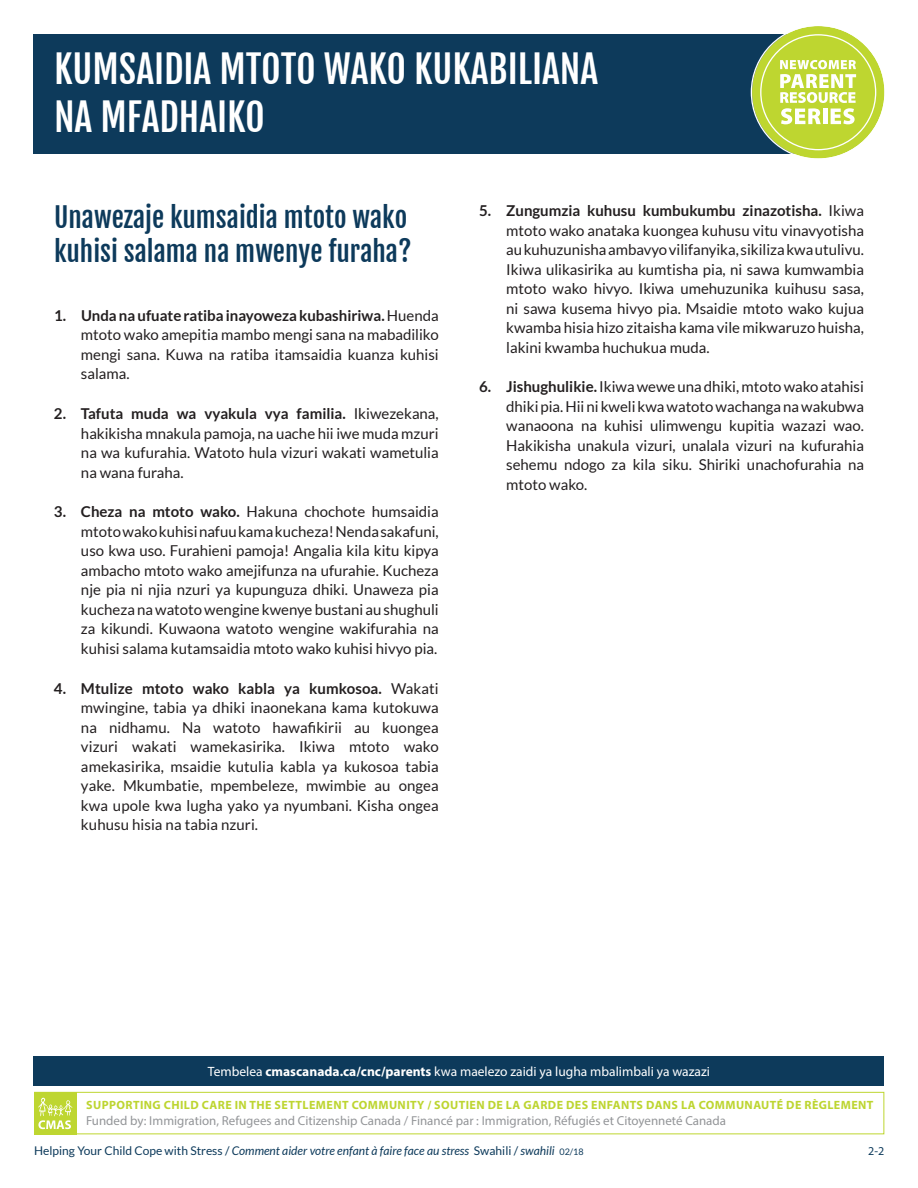
<style>
.page{position:relative;width:918px;height:1188px;background:#fff}
.page>*{position:absolute;margin:0;border:0;box-sizing:border-box;transform-origin:0 0}
.t1{font:37.5px/48px "Fjalla One";color:#fff}
.t2{font:27px/34.5px "Fjalla One";color:#0d3a5b}
.t3{font:15px/19.5px "Lato";color:#231f20;text-align:justify}
.t4{font:13.5px "Myriad Pro";color:#fff}
.t5{font:12.9px "Myriad Pro";color:#939598}
.t6{font:700 12px "Myriad Pro";letter-spacing:.035em;color:#bdd530}
.t7{font:italic 12px "Lato";color:#0d3a5b}
.t8{font:12px "Myriad Pro";color:#0d3a5b}
.s1{font-weight:700}
.s2{font-style:normal}
.s3{font-style:normal;font-size:9px}
</style>
<div class="page">
<div style="left:34px;top:1056px;width:850px;height:30px;background:#0d3a5b"></div>
<div style="left:34px;top:1092px;width:850px;height:42px;border:1px solid #bed630"></div>
<div style="left:34px;top:1092px;width:42px;height:42px;background:#bed631"></div>
<svg style="left:38px;top:1097px;width:35px;height:32px"></svg>
<div style="left:34px;top:34px;width:788px;height:119px;background:#0d3a5b"></div>
<svg style="left:751px;top:26px;width:134px;height:133px"></svg>
<h1 class="t1" style="left:54px;top:45px;width:546px">KUMSAIDIA MTOTO WAKO KUKABILIANA<br>NA MFADHAIKO</h1>
<h2 class="t2" style="left:54px;top:200px;width:359px">Unawezaje kumsaidia mtoto wako kuhisi salama na mwenye furaha?</h2>
<p class="t3" style="left:81px;top:306px;width:359px;text-indent:-27px"><span class="s1">1. Unda na ufuate ratiba inayoweza kubashiriwa.</span> Huenda mtoto wako amepitia mambo mengi sana na mabadiliko mengi sana. Kuwa na ratiba itamsaidia kuanza kuhisi salama.</p>
<p class="t3" style="left:81px;top:404px;width:359px;text-indent:-27px"><span class="s1">2. Tafuta muda wa vyakula vya familia.</span> Ikiwezekana, hakikisha mnakula pamoja, na uache hii iwe muda mzuri na wa kufurahia. Watoto hula vizuri wakati wametulia na wana furaha.</p>
<p class="t3" style="left:81px;top:502px;width:359px;text-indent:-27px"><span class="s1">3. Cheza na mtoto wako.</span> Hakuna chochote humsaidia mtoto wako kuhisi nafuu kama kucheza! Nenda sakafuni, uso kwa uso. Furahieni pamoja! Angalia kila kitu kipya ambacho mtoto wako amejifunza na ufurahie. Kucheza nje pia ni njia nzuri ya kupunguza dhiki. Unaweza pia kucheza na watoto wengine kwenye bustani au shughuli za kikundi. Kuwaona watoto wengine wakifurahia na kuhisi salama kutamsaidia mtoto wako kuhisi hivyo pia.</p>
<p class="t3" style="left:81px;top:678px;width:359px;text-indent:-27px"><span class="s1">4. Mtulize mtoto wako kabla ya kumkosoa.</span> Wakati mwingine, tabia ya dhiki inaonekana kama kutokuwa na nidhamu. Na watoto hawafikirii au kuongea vizuri wakati wamekasirika. Ikiwa mtoto wako amekasirika, msaidie kutulia kabla ya kukosoa tabia yake. Mkumbatie, mpembeleze, mwimbie au ongea kwa upole kwa lugha yako ya nyumbani. Kisha ongea kuhusu hisia na tabia nzuri.</p>
<p class="t3" style="left:506px;top:201px;width:359px;text-indent:-27px"><span class="s1">5. Zungumzia kuhusu kumbukumbu zinazotisha.</span> Ikiwa mtoto wako anataka kuongea kuhusu vitu vinavyotisha au kuhuzunisha ambavyo vilifanyika, sikiliza kwa utulivu.<br>Ikiwa ulikasirika au kumtisha pia, ni sawa kumwambia mtoto wako hivyo. Ikiwa umehuzunika kuihusu sasa, ni sawa kusema hivyo pia. Msaidie mtoto wako kujua kwamba hisia hizo zitaisha kama vile mikwaruzo huisha, lakini kwamba huchukua muda.</p>
<p class="t3" style="left:506px;top:377px;width:359px;text-indent:-27px"><span class="s1">6. Jishughulikie.</span> Ikiwa wewe una dhiki, mtoto wako atahisi dhiki pia. Hii ni kweli kwa watoto wachanga na wakubwa wanaoona na kuhisi ulimwengu kupitia wazazi wao.<br>Hakikisha unakula vizuri, unalala vizuri na kufurahia sehemu ndogo za kila siku. Shiriki unachofurahia na mtoto wako.</p>
<p class="t4" style="left:208px;top:1063px;width:504px">Tembelea <span class="s1">CMASCANADA.CA/CNC/PARENTS</span> kwa maelezo zaidi ya lugha mbalimbali ya wazazi</p>
<p class="t6" style="left:86px;top:1097px;width:789px">SUPPORTING CHILD CARE IN THE SETTLEMENT COMMUNITY / SOUTIEN DE LA GARDE DES ENFANTS DANS LA COMMUNAUTÉ DE RÈGLEMENT</p>
<p class="t5" style="left:86px;top:1113px;width:642px">Funded by: Immigration, Refugees and Citizenship Canada / Financé par : Immigration, Réfugiés et Citoyenneté Canada</p>
<p class="t7" style="left:34px;top:1144px;width:551px"><span class="s2">Helping Your Child Cope with Stress /</span> Comment aider votre enfant à faire face au stress <span class="s2">Swahili /</span> swahili <span class="s3">02/18</span></p>
<p class="t8" style="left:868px;top:1144px;width:17px">1-2</p>
<p class="t8" style="left:868px;top:1144px;width:8px">2</p>
</div>
